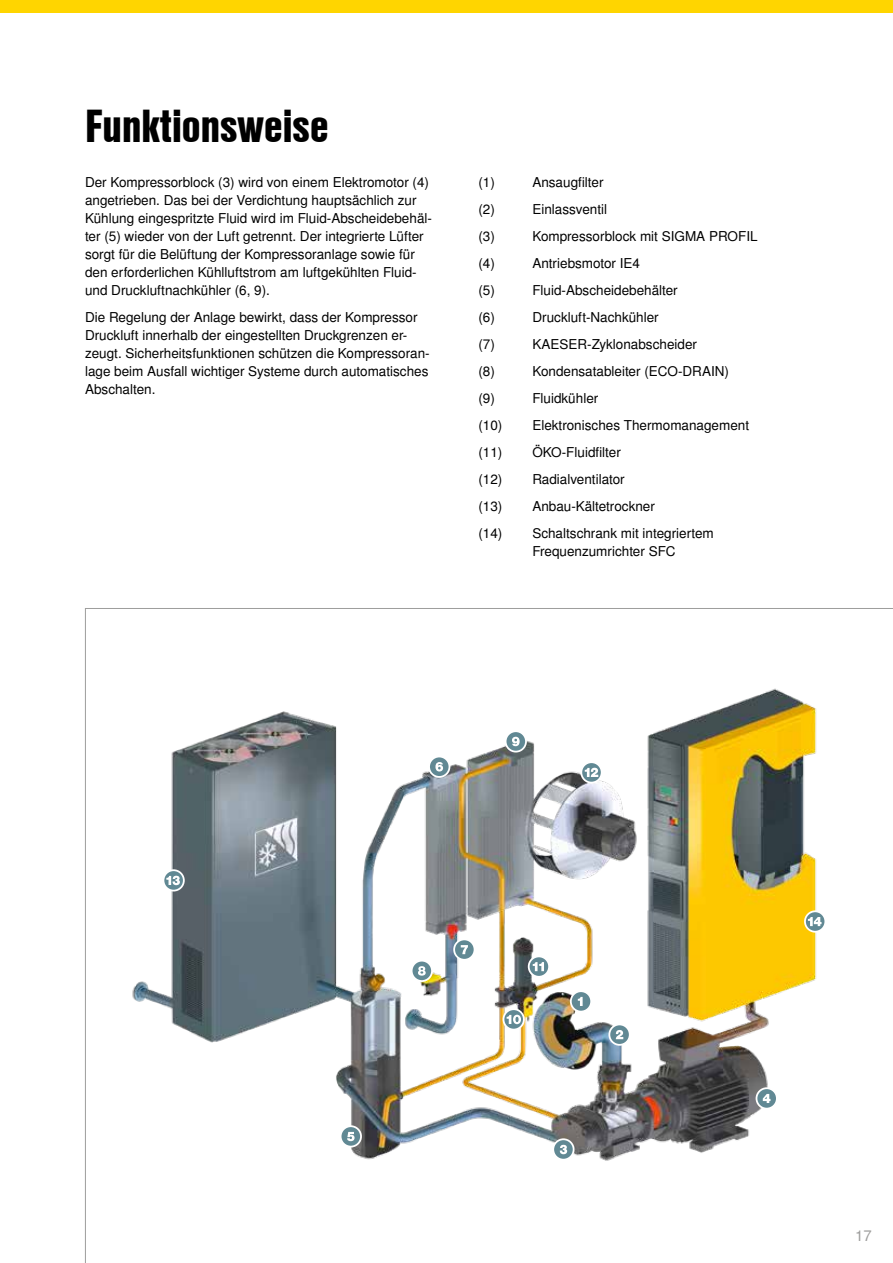
<style>
.page{position:relative;width:893px;height:1263px;background:#fff}
.page>*{position:absolute;margin:0;border:0;box-sizing:border-box;transform-origin:0 0}
.t1{font:45px "Nimbus San L Bla Con";color:#000}
.t2{font:15px "Nimbus San L";color:#9d9d9c}
.t3{font:13.5px/18px "Nimbus San L";color:#000}
</style>
<div class="page">
<svg style="left:85px;top:608px;width:808px;height:655px"></svg>
<div style="left:0;top:0;width:893px;height:13px;background:#ffd500"></div>
<div style="left:571px;top:991px;width:20px;height:20px;background:#618994;border-radius:50%"></div>
<div style="left:570px;top:990px;width:22px;height:22px;border:2px solid #fff;border-radius:50%"></div>
<svg style="left:578px;top:997px;width:5px;height:9px"></svg>
<svg style="left:609px;top:1024px;width:21px;height:21px"></svg>
<div style="left:608px;top:1023px;width:23px;height:23px;border:2px solid #fff;border-radius:50%"></div>
<svg style="left:616px;top:1030px;width:7px;height:9px"></svg>
<svg style="left:553px;top:1139px;width:21px;height:21px"></svg>
<div style="left:552px;top:1138px;width:22px;height:22px;border:2px solid #fff;border-radius:50%"></div>
<svg style="left:560px;top:1145px;width:7px;height:9px"></svg>
<div style="left:756px;top:1088px;width:21px;height:20px;background:#618994;border-radius:50%"></div>
<div style="left:756px;top:1087px;width:22px;height:22px;border:2px solid #fff;border-radius:50%"></div>
<svg style="left:763px;top:1094px;width:7px;height:9px"></svg>
<svg style="left:341px;top:1126px;width:20px;height:20px"></svg>
<div style="left:340px;top:1125px;width:22px;height:22px;border:2px solid #fff;border-radius:50%"></div>
<svg style="left:347px;top:1132px;width:8px;height:9px"></svg>
<div style="left:429px;top:756px;width:20px;height:21px;background:#618994;border-radius:50%"></div>
<div style="left:428px;top:756px;width:22px;height:22px;border:2px solid #fff;border-radius:50%"></div>
<svg style="left:435px;top:762px;width:8px;height:9px"></svg>
<svg style="left:454px;top:939px;width:21px;height:21px"></svg>
<div style="left:453px;top:938px;width:22px;height:23px;border:2px solid #fff;border-radius:50%"></div>
<svg style="left:461px;top:945px;width:7px;height:9px"></svg>
<div style="left:412px;top:961px;width:20px;height:20px;background:#618994;border-radius:50%"></div>
<div style="left:411px;top:960px;width:22px;height:22px;border:2px solid #fff;border-radius:50%"></div>
<svg style="left:418px;top:966px;width:8px;height:10px"></svg>
<svg style="left:581px;top:762px;width:21px;height:21px"></svg>
<div style="left:580px;top:761px;width:23px;height:22px;border:2px solid #fff;border-radius:50%"></div>
<svg style="left:585px;top:768px;width:13px;height:9px"></svg>
<svg style="left:163px;top:870px;width:21px;height:21px"></svg>
<div style="left:163px;top:869px;width:22px;height:22px;border:2px solid #fff;border-radius:50%"></div>
<svg style="left:166px;top:876px;width:14px;height:9px"></svg>
<div style="left:506px;top:731px;width:20px;height:21px;background:#618994;border-radius:50%"></div>
<div style="left:505px;top:730px;width:22px;height:22px;border:2px solid #fff;border-radius:50%"></div>
<svg style="left:512px;top:737px;width:8px;height:9px"></svg>
<svg style="left:503px;top:1009px;width:21px;height:20px"></svg>
<div style="left:503px;top:1008px;width:22px;height:22px;border:2px solid #fff;border-radius:50%"></div>
<svg style="left:507px;top:1015px;width:14px;height:9px"></svg>
<svg style="left:529px;top:956px;width:20px;height:21px"></svg>
<div style="left:528px;top:955px;width:22px;height:23px;border:2px solid #fff;border-radius:50%"></div>
<svg style="left:533px;top:962px;width:11px;height:9px"></svg>
<svg style="left:805px;top:911px;width:20px;height:21px"></svg>
<div style="left:804px;top:910px;width:22px;height:23px;border:2px solid #fff;border-radius:50%"></div>
<svg style="left:808px;top:917px;width:13px;height:9px"></svg>
<h1 class="t1" style="left:85px;top:92px;width:245px">Funktionsweise</h1>
<p class="t3" style="left:85px;top:174px;width:348px">Der Kompressorblock (3) wird von einem Elektromotor (4) angetrieben. Das bei der Verdichtung hauptsächlich zur Kühlung eingespritzte Fluid wird im Fluid-Abscheidebehäl&shy;ter (5) wieder von der Luft getrennt. Der integrierte Lüfter sorgt für die Belüftung der Kompressoranlage sowie für den erforderlichen Kühlluftstrom am luftgekühlten Fluid&shy;und Druckluftnachkühler (6, 9).</p>
<p class="t3" style="left:85px;top:309px;width:346px">Die Regelung der Anlage bewirkt, dass der Kompressor Druckluft innerhalb der eingestellten Druckgrenzen er&shy;zeugt. Sicherheitsfunktionen schützen die Kompressoran&shy;lage beim Ausfall wichtiger Systeme durch automatisches Abschalten.</p>
<p class="t3" style="left:478px;top:174px;width:18px">(1)</p>
<p class="t3" style="left:532px;top:174px;width:73px">Ansaugfilter</p>
<p class="t3" style="left:478px;top:201px;width:18px">(2)</p>
<p class="t3" style="left:532px;top:201px;width:76px">Einlassventil</p>
<p class="t3" style="left:478px;top:228px;width:18px">(3)</p>
<p class="t3" style="left:532px;top:228px;width:227px">Kompressorblock mit SIGMA PROFIL</p>
<p class="t3" style="left:478px;top:255px;width:18px">(4)</p>
<p class="t3" style="left:532px;top:255px;width:109px">Antriebsmotor IE4</p>
<p class="t3" style="left:478px;top:282px;width:18px">(5)</p>
<p class="t3" style="left:532px;top:282px;width:147px">Fluid-Abscheidebehälter</p>
<p class="t3" style="left:478px;top:309px;width:18px">(6)</p>
<p class="t3" style="left:532px;top:309px;width:128px">Druckluft-Nachkühler</p>
<p class="t3" style="left:478px;top:336px;width:18px">(7)</p>
<p class="t3" style="left:532px;top:336px;width:166px">KAESER-Zyklonabscheider</p>
<p class="t3" style="left:478px;top:363px;width:18px">(8)</p>
<p class="t3" style="left:532px;top:363px;width:198px">Kondensatableiter (ECO-DRAIN)</p>
<p class="t3" style="left:478px;top:390px;width:18px">(9)</p>
<p class="t3" style="left:532px;top:390px;width:67px">Fluidkühler</p>
<p class="t3" style="left:478px;top:417px;width:26px">(10)</p>
<p class="t3" style="left:532px;top:417px;width:218px">Elektronisches Thermomanagement</p>
<p class="t3" style="left:478px;top:444px;width:26px">(11)</p>
<p class="t3" style="left:532px;top:444px;width:90px">ÖKO-Fluidfilter</p>
<p class="t3" style="left:478px;top:471px;width:26px">(12)</p>
<p class="t3" style="left:478px;top:466px;width:237px;line-height:27px;text-indent:54px">Radialventilator<br>(13) Anbau-Kältetrockner<br>(14) Schaltschrank mit integriertem</p>
<p class="t3" style="left:532px;top:543px;width:145px">Frequenzumrichter SFC</p>
<p class="t2" style="left:855px;top:1226px;width:18px">17</p>
</div>
